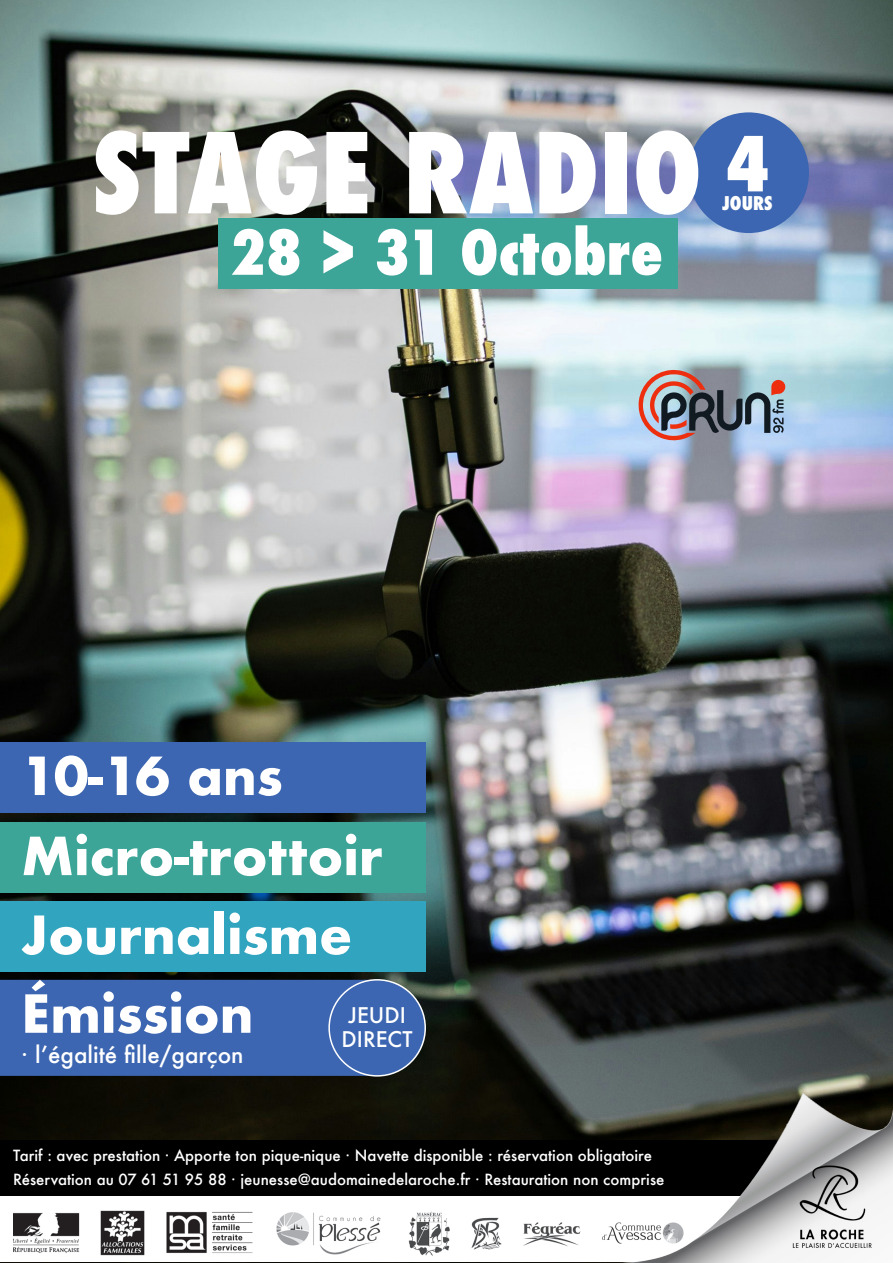
<style>
.page{position:relative;width:893px;height:1263px;background:#fff}
.page>*{position:absolute;margin:0;border:0;box-sizing:border-box;transform-origin:0 0}
.t1{font:800 condensed 108px "Futura";color:#fff}
.t2{font:800 condensed 73.65px "Futura";color:#fff}
.t3{font:800 condensed 60px "Futura";color:#fff}
.t4{font:700 51px "Futura";color:#fff}
.t5{font:500 22.5px "Futura";color:#fff}
.t6{font:500 21px "Futura";letter-spacing:.005em;color:#fff}
.t7{font:800 condensed 18.45px "Futura";color:#fff}
.t8{font:500 15px "Futura";color:#fff}
</style>
<div class="page">
<img style="left:0;top:0;width:893px;height:1263px">
<svg style="left:637px;top:368px;width:149px;height:73px;background:#8e8a94"></svg>
<div style="left:688px;top:112px;width:121px;height:121px;background:#3c66b1;border-radius:50%"></div>
<div style="left:218px;top:218px;width:459px;height:71px;background:#3ca598"></div>
<div style="left:0;top:822px;width:425px;height:70px;background:#3ca598"></div>
<div style="left:0;top:901px;width:425px;height:70px;background:#31a5bf"></div>
<div style="left:0;top:980px;width:425px;height:96px;background:#3c66b1"></div>
<div style="left:0;top:742px;width:425px;height:70px;background:#3c66b1"></div>
<div style="left:0;top:1163px;width:770px;height:32px;background:#000001"></div>
<div style="left:0;top:1140px;width:809px;height:23px;background:#000001"></div>
<div style="left:0;top:1196px;width:770px;height:65px;background:#fff"></div>
<img style="left:13px;top:1210px;width:605px;height:46px">
<img style="left:618px;top:1094px;width:275px;height:168px">
<img style="left:765px;top:1140px;width:128px;height:123px">
<div style="left:328px;top:979px;width:98px;height:97px;border:2px solid #fff;border-radius:50%"></div>
<p class="t1" style="left:92px;top:100px;width:611px">STAGE RADIO</p>
<p class="t3" style="left:230px;top:212px;width:435px">28 &gt; 31 Octobre</p>
<p class="t2" style="left:725px;top:114px;width:46px">4</p>
<p class="t7" style="left:723px;top:190px;width:52px">JOURS</p>
<p class="t4" style="left:21px;top:739px;width:263px">10-16 ans</p>
<p class="t4" style="left:21px;top:819px;width:363px">Micro-trottoir</p>
<p class="t4" style="left:21px;top:898px;width:332px">Journalisme</p>
<p class="t4" style="left:21px;top:977px;width:234px">Émission</p>
<p class="t6" style="left:348px;top:1001px;width:59px">JEUDI</p>
<p class="t6" style="left:342px;top:1025px;width:73px">DIRECT</p>
<p class="t5" style="left:21px;top:1040px;width:224px">· l’égalité fille/garçon</p>
<p class="t8" style="left:13px;top:1145px;width:640px">Tarif : avec prestation · Apporte ton pique-nique · Navette disponible : réservation obligatoire</p>
<p class="t8" style="left:13px;top:1169px;width:653px">Réservation au 07 61 51 95 88 · jeunesse@audomainedelaroche.fr · Restauration non comprise</p>
</div>
